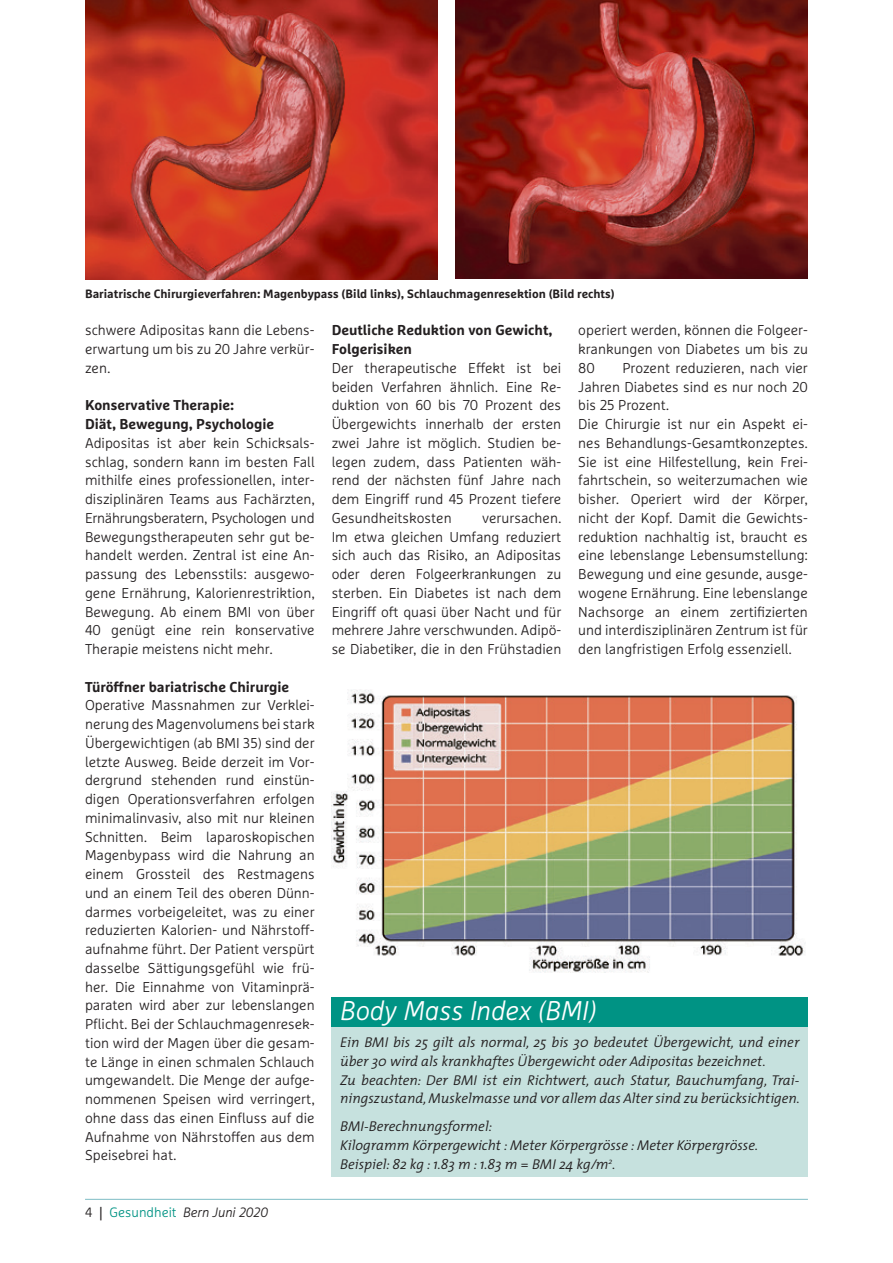
<style>
.page{position:relative;width:893px;height:1263px;background:#fff}
.page>*{position:absolute;margin:0;border:0;box-sizing:border-box;transform-origin:0 0}
.Kasten_Balken{font:italic 300 27px "Marselis Pro";color:#fff}
.Grundschrift{font:300 14.25px/18.8px "Marselis Pro";color:#231f20;text-align:justify}
.Grundschrift-2{font:italic 300 14.25px/18.8px "The Mix";color:#231f20}
.Zwischentitel{font:700 14.25px/18.8px "Marselis Pro";color:#231f20}
.t1{font:italic 300 13.5px "Marselis Pro";color:#231f20}
.Legende{font:700 12px "Marselis Pro";color:#231f20}
.s1{font-style:normal}
.s2{font-family:"The Mix";font-weight:600;font-style:normal}
.s3{font-style:normal;color:#009384}
</style>
<div class="page">
<hr style="left:85px;top:1199px;width:723px;height:1px;background:#7dbcc4">
<div style="left:332px;top:997px;width:476px;height:180px;background:#c6e1de"></div>
<div style="left:332px;top:997px;width:476px;height:30px;background:#009384"></div>
<img style="left:455px;top:0;width:353px;height:279px">
<img style="left:85px;top:0;width:353px;height:279px">
<img style="left:332px;top:690px;width:474px;height:283px">
<p class="Legende" style="left:85px;top:286px;width:531px">Bariatrische Chirurgieverfahren: Magenbypass (Bild links), Schlauchmagenresektion (Bild rechts)</p>
<p class="Grundschrift" style="left:85px;top:321px;width:231px">schwere Adipositas kann die Lebens&shy;erwartung um bis zu 20 Jahre verkür&shy;zen.</p>
<p class="Zwischentitel" style="left:85px;top:396px;width:151px">Konservative Therapie:</p>
<p class="Zwischentitel" style="left:85px;top:414px;width:191px">Diät, Bewegung, Psychologie</p>
<p class="Grundschrift" style="left:85px;top:433px;width:231px">Adipositas ist aber kein Schicksals&shy;schlag, sondern kann im besten Fall mithilfe eines professionellen, inter&shy;disziplinären Teams aus Fachärzten, Ernährungsberatern, Psychologen und Bewegungstherapeuten sehr gut be&shy;handelt werden. Zentral ist eine An&shy;passung des Lebensstils: ausgewo&shy;gene Ernährung, Kalorienrestriktion, Bewegung. Ab einem BMI von über 40 genügt eine rein konservative Therapie meistens nicht mehr.</p>
<p class="Zwischentitel" style="left:85px;top:677px;width:206px">Türöffner bariatrische Chirurgie</p>
<p class="Grundschrift" style="left:85px;top:696px;width:231px">Operative Massnahmen zur Verklei&shy;nerung des Magenvolumens bei stark Übergewichtigen (ab BMI 35) sind der letzte Ausweg. Beide derzeit im Vor&shy;dergrund stehenden rund einstün&shy;digen Operationsverfahren erfolgen minimalinvasiv, also mit nur kleinen Schnitten. Beim laparoskopischen Magenbypass wird die Nahrung an einem Grossteil des Restmagens und an einem Teil des oberen Dünn&shy;darmes vorbeigeleitet, was zu einer reduzierten Kalorien- und Nährstoff&shy;aufnahme führt. Der Patient verspürt dasselbe Sättigungsgefühl wie frü&shy;her. Die Einnahme von Vitaminprä&shy;paraten wird aber zur lebenslangen Pflicht. Bei der Schlauchmagenresek&shy;tion wird der Magen über die gesam&shy;te Länge in einen schmalen Schlauch umgewandelt. Die Menge der aufge&shy;nommenen Speisen wird verringert, ohne dass das einen Einfluss auf die Aufnahme von Nährstoffen aus dem Speisebrei hat.</p>
<p class="t1" style="left:85px;top:1204px;width:185px"><span class="s1">4</span> <span class="s2">|</span> <span class="s3">Gesundheit</span> Bern Juni 2020</p>
<p class="Zwischentitel" style="left:332px;top:321px;width:222px">Deutliche Reduktion von Gewicht,<br>Folgerisiken</p>
<p class="Grundschrift" style="left:332px;top:358px;width:231px">Der therapeutische Effekt ist bei beiden Verfahren ähnlich. Eine Re&shy;duktion von 60 bis 70 Prozent des Übergewichts innerhalb der ersten zwei Jahre ist möglich. Studien be&shy;legen zudem, dass Patienten wäh&shy;rend der nächsten fünf Jahre nach dem Eingriff rund 45 Prozent tiefere Gesundheitskosten</p>
<p class="Grundschrift" style="left:332px;top:508px;width:231px;text-indent:150px">verursachen.<br>Im etwa gleichen Umfang reduziert sich auch das Risiko, an Adipositas oder deren Folgeerkrankungen zu sterben. Ein Diabetes ist nach dem Eingriff oft quasi über Nacht und für mehrere Jahre verschwunden. Adipö&shy;se Diabetiker, die in den Frühstadien</p>
<p class="Grundschrift" style="left:578px;top:321px;width:231px">operiert werden, können die Folgeer&shy;krankungen von Diabetes um bis zu 80</p>
<p class="Grundschrift" style="left:578px;top:358px;width:231px;text-indent:44px">Prozent reduzieren, nach vier Jahren Diabetes sind es nur noch 20 bis 25 Prozent.</p>
<p class="Grundschrift" style="left:578px;top:414px;width:231px">Die Chirurgie ist nur ein Aspekt ei&shy;nes Behandlungs-Gesamtkonzeptes.<br>Sie ist eine Hilfestellung, kein Frei&shy;fahrtschein, so weiterzumachen wie bisher. Operiert wird der Körper, nicht der Kopf. Damit die Gewichts&shy;reduktion nachhaltig ist, braucht es eine lebenslange Lebensumstellung:<br>Bewegung und eine gesunde, ausge&shy;wogene Ernährung. Eine lebenslange Nachsorge an einem zertifizierten und interdisziplinären Zentrum ist für den langfristigen Erfolg essenziell.</p>
<p class="Kasten_Balken" style="left:340px;top:994px;width:258px">Body Mass Index (BMI)</p>
<p class="Grundschrift-2" style="left:340px;top:1032px;width:461px">Ein BMI bis 25 gilt als normal, 25 bis 30 bedeutet Übergewicht, und einer über 30 wird als krankhaftes Übergewicht oder Adipositas bezeichnet.</p>
<p class="Grundschrift-2" style="left:340px;top:1070px;width:461px">Zu beachten: Der BMI ist ein Richtwert, auch Statur, Bauchumfang, Trai&shy;ningszustand, Muskelmasse und vor allem das Alter sind zu berücksichtigen.</p>
<p class="Grundschrift-2" style="left:340px;top:1116px;width:154px">BMI-Berechnungsformel:</p>
<p class="Grundschrift-2" style="left:340px;top:1135px;width:420px">Kilogramm Körpergewicht : Meter Körpergrösse : Meter Körpergrösse.</p>
<p class="Grundschrift-2" style="left:340px;top:1154px;width:277px">Beispiel: 82 kg : 1.83 m : 1.83 m = BMI 24 kg/m<sup>2</sup>.</p>
</div>
